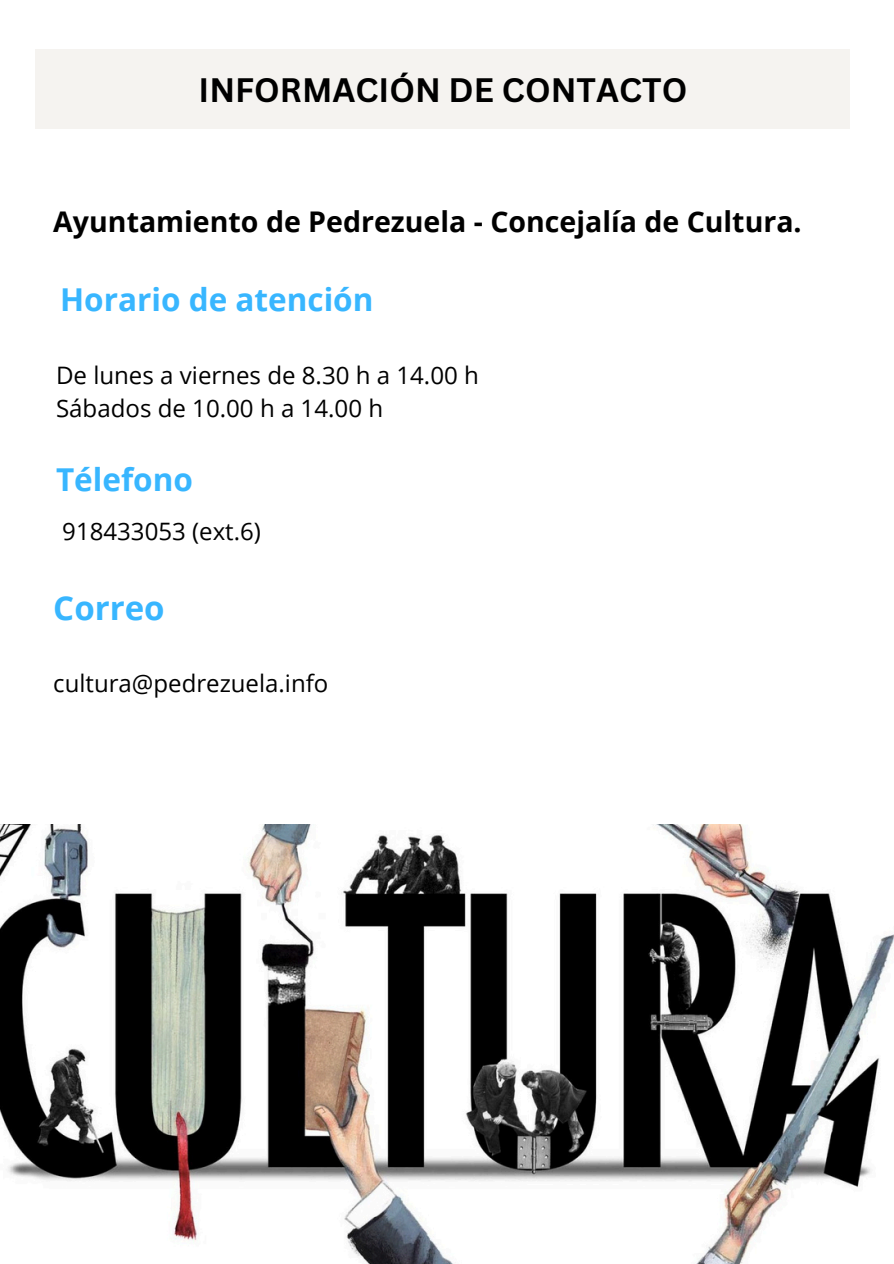
<style>
.page{position:relative;width:894px;height:1264px;background:#fff}
.page>*{position:absolute;margin:0;border:0;box-sizing:border-box;transform-origin:0 0}
.t1{font:700 33px "Canva Sans";color:#000}
.t2{font:700 33px "Open Sans";color:#38b6ff}
.t3{font:700 31.5px "Open Sans";color:#38b6ff}
.t4{font:700 28.5px "Open Sans";color:#000}
.t5{font:24px "Open Sans";color:#000}
</style>
<div class="page">
<div style="left:36px;top:50px;width:813px;height:79px;background:#f5f3f0"></div>
<img style="left:0;top:825px;width:893px;height:438px">
<h1 class="t1" style="left:198px;top:66px;width:490px">INFORMACIÓN DE CONTACTO</h1>
<h2 class="t4" style="left:53px;top:201px;width:749px">Ayuntamiento de Pedrezuela - Concejalía de Cultura.</h2>
<p class="t3" style="left:60px;top:278px;width:315px">Horario de atención</p>
<p class="t5" style="left:56px;top:359px;width:424px">De lunes a viernes de 8.30 h a 14.00 h</p>
<h2 class="t5" style="left:56px;top:391px;width:328px">Sábados de 10.00 h a 14.00 h</h2>
<p class="t3" style="left:56px;top:457px;width:138px">Télefono</p>
<h2 class="t5" style="left:62px;top:515px;width:200px">918433053 (ext.6)</h2>
<p class="t2" style="left:53px;top:585px;width:113px">Correo</p>
<p class="t5" style="left:53px;top:666px;width:276px">cultura@pedrezuela.info</p>
</div>
